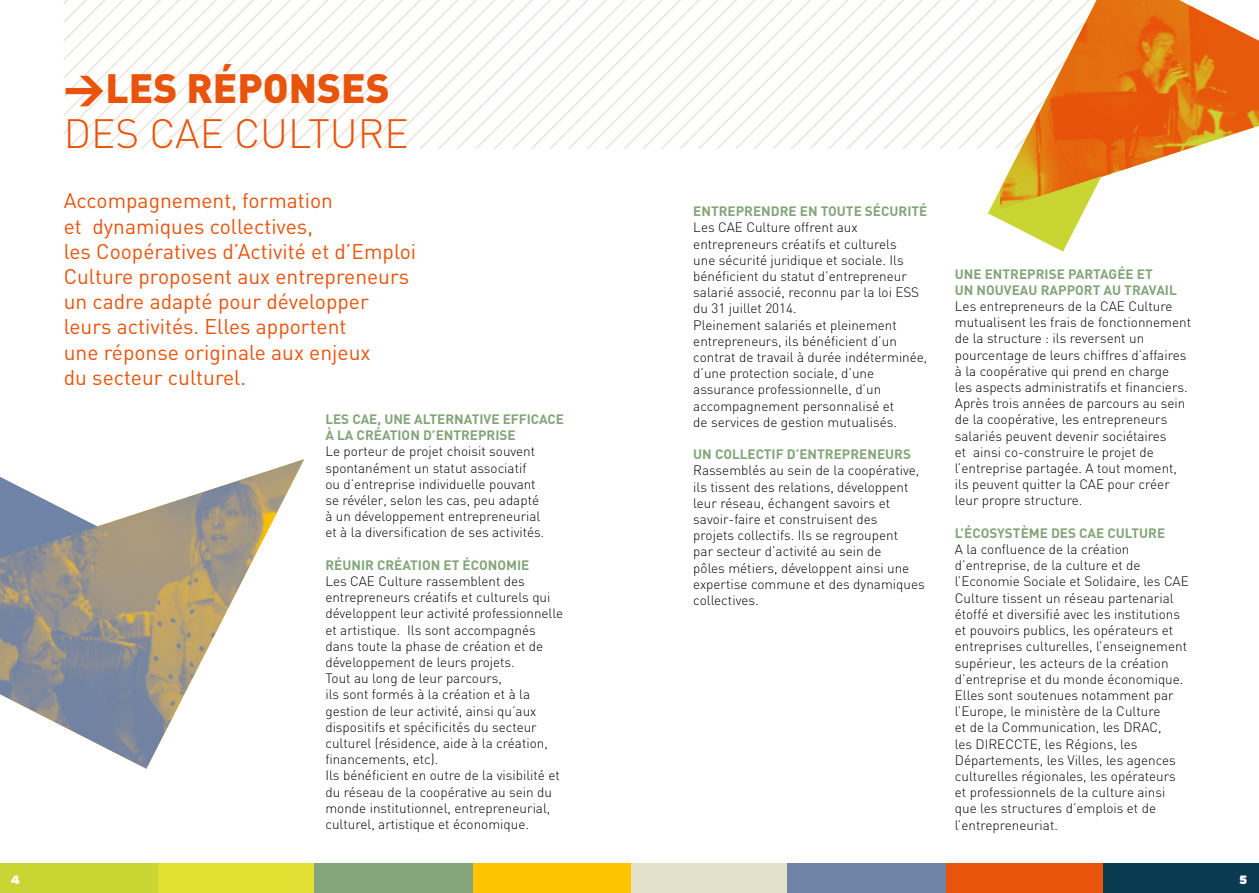
<style>
.page{position:relative;width:1259px;height:893px;background:#fff}
.page>*{position:absolute;margin:0;border:0;box-sizing:border-box;transform-origin:0 0}
.t1{font:300 40.5px "DIN";color:#e9540d}
.t2{font:900 40.5px "DIN";color:#e9540d}
.t3{font:21px/25.2px "DIN";color:#e9540d}
.t4{font:300 13.5px/16.2px "DIN";color:#000}
.t5{font:700 13.5px/16.2px "DIN";color:#83a579}
.t6{font:12px "Verb Ultra";color:#fff}
</style>
<div class="page">
<img style="left:0;top:459px;width:304px;height:310px">
<svg style="left:0;top:474px;width:98px;height:103px"></svg>
<div style="left:1102px;top:864px;width:157px;height:29px;background:#093a50"></div>
<div style="left:629px;top:864px;width:158px;height:29px;background:#e4e0c9"></div>
<div style="left:944px;top:864px;width:158px;height:29px;background:#e9540d"></div>
<div style="left:472px;top:864px;width:158px;height:29px;background:#fdc500"></div>
<div style="left:157px;top:864px;width:158px;height:29px;background:#e2e033"></div>
<div style="left:787px;top:864px;width:158px;height:29px;background:#6f83a6"></div>
<div style="left:314px;top:864px;width:159px;height:29px;background:#83a579"></div>
<div style="left:0;top:864px;width:158px;height:29px;background:#c9d533"></div>
<svg style="left:64px;top:0;width:343px;height:149px"></svg>
<svg style="left:407px;top:0;width:580px;height:149px"></svg>
<svg style="left:987px;top:0;width:13px;height:149px"></svg>
<img style="left:1000px;top:0;width:259px;height:177px">
<svg style="left:987px;top:176px;width:114px;height:76px"></svg>
<h1 class="t2" style="left:64px;top:61px;width:327px">&gt;LES RÉPONSES</h1>
<h1 class="t1" style="left:64px;top:108px;width:346px">DES CAE CULTURE</h1>
<p class="t3" style="left:64px;top:188px;width:354px">Accompagnement, formation<br>et dynamiques collectives,<br>les Coopératives d’Activité et d’Emploi<br>Culture proposent aux entrepreneurs un cadre adapté pour développer leurs activités. Elles apportent<br>une réponse originale aux enjeux<br>du secteur culturel.</p>
<p class="t5" style="left:693px;top:203px;width:235px">ENTREPRENDRE EN TOUTE SÉCURITÉ</p>
<p class="t4" style="left:693px;top:219px;width:236px">Les CAE Culture offrent aux entrepreneurs créatifs et culturels<br>une sécurité juridique et sociale. Ils bénéficient du statut d’entrepreneur salarié associé, reconnu par la loi ESS du 31 juillet 2014.<br>Pleinement salariés et pleinement entrepreneurs, ils bénéficient d’un contrat de travail à durée indéterminée, d’une protection sociale, d’une assurance professionnelle, d’un accompagnement personnalisé et<br>de services de gestion mutualisés.</p>
<p class="t5" style="left:693px;top:446px;width:219px">UN COLLECTIF D’ENTREPRENEURS</p>
<p class="t4" style="left:693px;top:462px;width:233px">Rassemblés au sein de la coopérative, ils tissent des relations, développent leur réseau, échangent savoirs et savoir-faire et construisent des<br>projets collectifs. Ils se regroupent<br>par secteur d’activité au sein de<br>pôles métiers, développent ainsi une expertise commune et des dynamiques collectives.</p>
<p class="t5" style="left:325px;top:410px;width:240px">LES CAE, UNE ALTERNATIVE EFFICACE<br>À LA CRÉATION D’ENTREPRISE</p>
<p class="t4" style="left:325px;top:443px;width:221px">Le porteur de projet choisit souvent spontanément un statut associatif ou d’entreprise individuelle pouvant se révéler, selon les cas, peu adapté à un développement entrepreneurial et à la diversification de ses activités.</p>
<p class="t5" style="left:325px;top:556px;width:205px">RÉUNIR CRÉATION ET ÉCONOMIE</p>
<p class="t4" style="left:325px;top:573px;width:239px">Les CAE Culture rassemblent des entrepreneurs créatifs et culturels qui développent leur activité professionnelle et artistique. Ils sont accompagnés dans toute la phase de création et de développement de leurs projets.<br>Tout au long de leur parcours,<br>ils sont formés à la création et à la gestion de leur activité, ainsi qu’aux dispositifs et spécificités du secteur culturel (résidence, aide à la création, financements, etc).<br>Ils bénéficient en outre de la visibilité et du réseau de la coopérative au sein du monde institutionnel, entrepreneurial, culturel, artistique et économique.</p>
<p class="t5" style="left:955px;top:265px;width:223px">UNE ENTREPRISE PARTAGÉE ET<br>UN NOUVEAU RAPPORT AU TRAVAIL</p>
<p class="t4" style="left:955px;top:298px;width:238px">Les entrepreneurs de la CAE Culture mutualisent les frais de fonctionnement de la structure : ils reversent un pourcentage de leurs chiffres d’affaires à la coopérative qui prend en charge<br>les aspects administratifs et financiers.<br>Après trois années de parcours au sein de la coopérative, les entrepreneurs salariés peuvent devenir sociétaires<br>et ainsi co-construire le projet de l’entreprise partagée. A tout moment, ils peuvent quitter la CAE pour créer leur propre structure.</p>
<p class="t5" style="left:955px;top:524px;width:212px">L’ÉCOSYSTÈME DES CAE CULTURE</p>
<p class="t4" style="left:955px;top:541px;width:235px">A la confluence de la création d’entreprise, de la culture et de l’Economie Sociale et Solidaire, les CAE Culture tissent un réseau partenarial étoffé et diversifié avec les institutions et pouvoirs publics, les opérateurs et entreprises culturelles, l’enseignement supérieur, les acteurs de la création d’entreprise et du monde économique.<br>Elles sont soutenues notamment par l’Europe, le ministère de la Culture<br>et de la Communication, les DRAC,<br>les DIRECCTE, les Régions, les Départements, les Villes, les agences culturelles régionales, les opérateurs et professionnels de la culture ainsi que les structures d’emplois et de l’entrepreneuriat.</p>
<p class="t6" style="left:11px;top:872px;width:10px">4</p>
<p class="t6" style="left:1239px;top:872px;width:9px">5</p>
</div>
